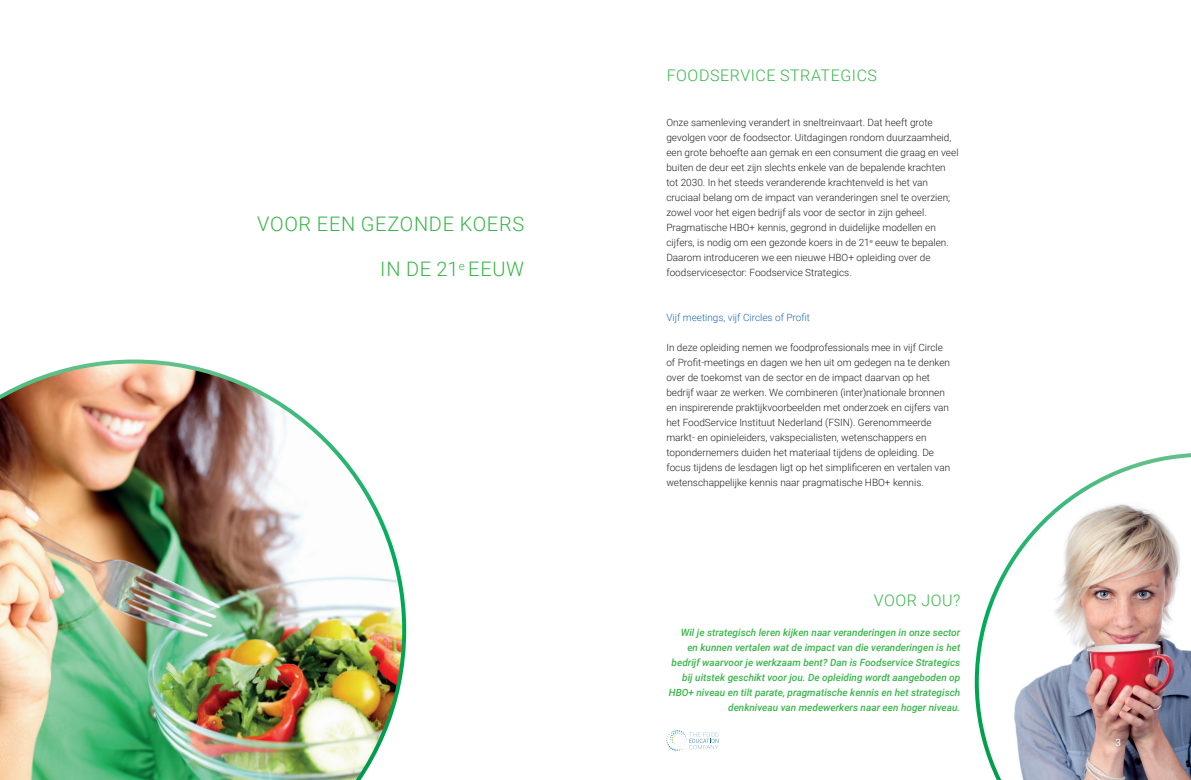
<style>
.page{position:relative;width:1191px;height:780px;background:#fff}
.page>*{position:absolute;margin:0;border:0;box-sizing:border-box;transform-origin:0 0}
.t1{font:300 20px "Roboto";letter-spacing:.035em;color:#3ab54a}
.t2{font:300 16px "Roboto";letter-spacing:.035em;color:#3ab54a}
.t3{font:300 10px/15px "Roboto";color:#231f20}
.t4{font:italic 500 10px/15px "Roboto";color:#3ab54a;text-align:right}
.t5{font:300 10px "Roboto";color:#1b69b4}
.t6{font:10px "Roboto";color:#fff}
</style>
<div class="page">
<svg style="left:666px;top:730px;width:52px;height:20px"></svg>
<img style="left:0;top:359px;width:406px;height:421px">
<img style="left:974px;top:453px;width:217px;height:327px">
<h1 class="t1" style="left:257px;top:210px;width:268px">VOOR EEN GEZONDE KOERS</h1>
<h1 class="t1" style="left:380px;top:255px;width:145px">IN DE 21<sup>e</sup> EEUW</h1>
<h2 class="t2" style="left:666px;top:64px;width:212px">FOODSERVICE STRATEGICS</h2>
<p class="t3" style="left:666px;top:115px;width:294px">Onze samenleving verandert in sneltreinvaart. Dat heeft grote gevolgen voor de foodsector. Uitdagingen rondom duurzaamheid, een grote behoefte aan gemak en een consument die graag en veel buiten de deur eet zijn slechts enkele van de bepalende krachten tot 2030. In het steeds veranderende krachtenveld is het van cruciaal belang om de impact van veranderingen snel te overzien; zowel voor het eigen bedrijf als voor de sector in zijn geheel.<br>Pragmatische HBO+ kennis, gegrond in duidelijke modellen en cijfers, is nodig om een gezonde koers in de 21<sup>e</sup> eeuw te bepalen.<br>Daarom introduceren we een nieuwe HBO+ opleiding over de foodservicesector: Foodservice Strategics.</p>
<p class="t5" style="left:666px;top:310px;width:145px">Vijf meetings, vijf Circles of Profit</p>
<p class="t3" style="left:666px;top:340px;width:285px">In deze opleiding nemen we foodprofessionals mee in vijf Circle of Profit-meetings en dagen we hen uit om gedegen na te denken over de toekomst van de sector en de impact daarvan op het bedrijf waar ze werken. We combineren (inter)nationale bronnen en inspirerende praktijkvoorbeelden met onderzoek en cijfers van het FoodService Instituut Nederland (FSIN). Gerenommeerde markt- en opinieleiders, vakspecialisten, wetenschappers en topondernemers duiden het materiaal tijdens de opleiding. De focus tijdens de lesdagen ligt op het simplificeren en vertalen van wetenschappelijke kennis naar pragmatische HBO+ kennis.</p>
<h2 class="t2" style="left:873px;top:589px;width:88px">VOOR JOU?</h2>
<p class="t4" style="left:668px;top:625px;width:293px">Wil je strategisch leren kijken naar veranderingen in onze sector en kunnen vertalen wat de impact van die veranderingen is het bedrijf waarvoor je werkzaam bent? Dan is Foodservice Strategics bij uitstek geschikt voor jou. De opleiding wordt aangeboden op HBO+ niveau en tilt parate, pragmatische kennis en het strategisch denkniveau van medewerkers naar een hoger niveau.</p>
<p class="t6" style="left:1115px;top:735px;width:7px">3</p>
</div>
